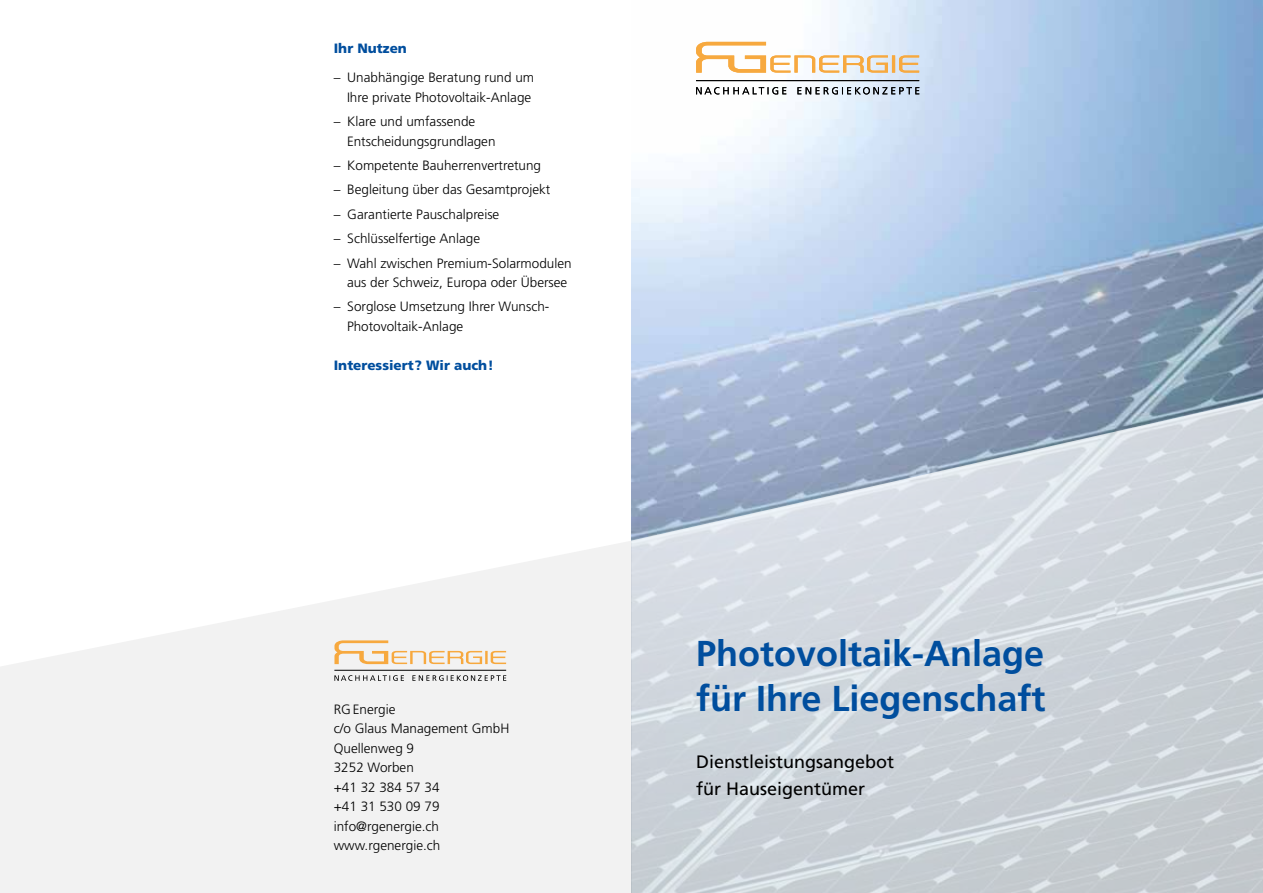
<style>
.page{position:relative;width:1263px;height:893px;background:#fff}
.page>*{position:absolute;margin:0;border:0;box-sizing:border-box;transform-origin:0 0}
.t1{font:700 36px/45px "Frutiger";color:#004e9e}
.t2{font:18px/27px "Frutiger";color:#000}
.t3{font:300 13.5px/19.5px "Frutiger";color:#000}
.t4{font:900 13.5px "Frutiger";color:#004e9e}
</style>
<div class="page">
<img style="left:631px;top:0;width:632px;height:395px">
<svg style="left:631px;top:395px;width:632px;height:498px;background:#c6ced7"></svg>
<hr style="left:696px;top:80px;width:223px;height:1px;background:#000">
<svg style="left:696px;top:87px;width:223px;height:7px"></svg>
<svg style="left:696px;top:42px;width:223px;height:31px"></svg>
<svg style="left:0;top:541px;width:631px;height:352px;fill:#f2f2f2"></svg>
<hr style="left:334px;top:670px;width:172px;height:1px;background:#000">
<svg style="left:334px;top:675px;width:172px;height:6px"></svg>
<svg style="left:334px;top:640px;width:172px;height:24px"></svg>
<p class="t4" style="left:334px;top:40px;width:75px">Ihr Nutzen</p>
<p class="t3" style="left:334px;top:68px;width:202px;text-align:right">– Unabhängige Beratung rund um<br>Ihre private Photovoltaik-Anlage</p>
<p class="t3" style="left:347px;top:112px;width:150px;text-indent:-13px">– Klare und umfassende<br>Entscheidungsgrundlagen</p>
<p class="t3" style="left:334px;top:156px;width:209px">– Kompetente Bauherrenvertretung</p>
<p class="t3" style="left:334px;top:180px;width:218px">– Begleitung über das Gesamtprojekt</p>
<p class="t3" style="left:334px;top:204px;width:167px">– Garantierte Pauschalpreise</p>
<p class="t3" style="left:334px;top:229px;width:148px">– Schlüsselfertige Anlage</p>
<p class="t3" style="left:347px;top:253px;width:226px;text-indent:-13px">– Wahl zwischen Premium-Solarmodulen aus der Schweiz, Europa oder Übersee</p>
<p class="t3" style="left:347px;top:297px;width:204px;text-indent:-13px">– Sorglose Umsetzung Ihrer Wunsch-<br>Photovoltaik-Anlage</p>
<p class="t4" style="left:334px;top:357px;width:162px">Interessiert? Wir auch!</p>
<p class="t3" style="left:334px;top:699px;width:177px">RGEnergie<br>c/o Glaus Management GmbH<br>Quellenweg 9<br>3252 Worben<br>+41 32 384 57 34<br>+41 31 530 09 79 info@rgenergie.ch www.rgenergie.ch</p>
<h1 class="t1" style="left:696px;top:630px;width:351px">Photovoltaik-Anlage für Ihre Liegenschaft</h1>
<h2 class="t2" style="left:696px;top:748px;width:200px">Dienstleistungsangebot für Hauseigentümer</h2>
</div>
